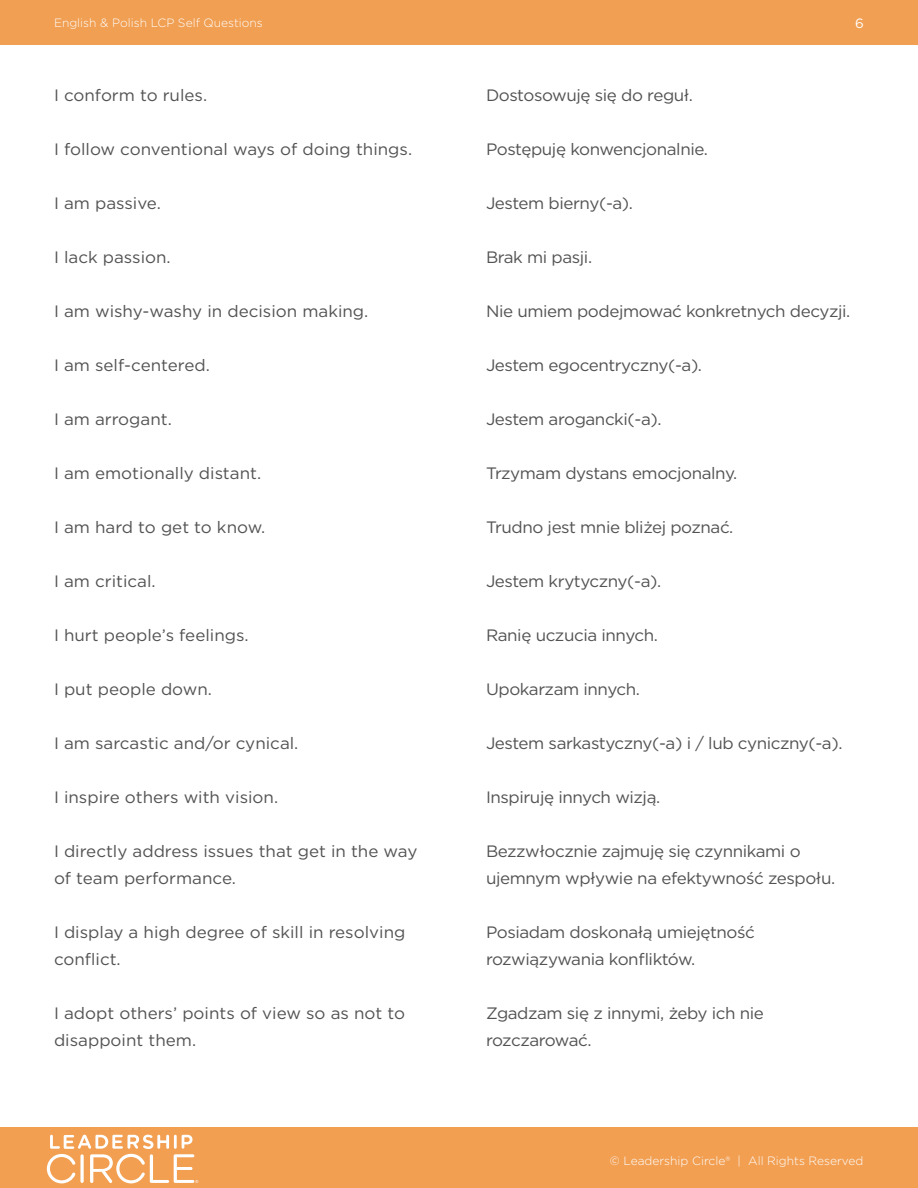
<style>
.page{position:relative;width:918px;height:1188px;background:#fff}
.page>*{position:absolute;margin:0;border:0;box-sizing:border-box;transform-origin:0 0}
.paragraph_body{font:16.5px/27px "Gotham";letter-spacing:-.025em;color:#535353}
.paragraph_body-2{font:16.5px/27px "Gotham";color:#535353}
.t1{font:13.5px "Gotham";color:#fff}
.t2{font:300 12px "Gotham";color:#feffff}
</style>
<div class="page">
<div style="left:0;top:1128px;width:918px;height:60px;background:#f29f52"></div>
<div style="left:0;top:0;width:918px;height:44px;background:#f19f52"></div>
<svg style="left:47px;top:1135px;width:151px;height:48px"></svg>
<p class="t2" style="left:54px;top:15px;width:210px">English &amp; Polish LCP Self Questions</p>
<p class="t1" style="left:855px;top:15px;width:10px">6</p>
<p class="paragraph_body-2" style="left:54px;top:81px;width:155px">I conform to rules.</p>
<p class="paragraph_body-2" style="left:54px;top:135px;width:360px">I follow conventional ways of doing things.</p>
<p class="paragraph_body-2" style="left:54px;top:189px;width:108px">I am passive.</p>
<p class="paragraph_body-2" style="left:54px;top:243px;width:118px">I lack passion.</p>
<p class="paragraph_body-2" style="left:54px;top:297px;width:316px">I am wishy-washy in decision making.</p>
<p class="paragraph_body-2" style="left:54px;top:351px;width:157px">I am self-centered.</p>
<p class="paragraph_body-2" style="left:54px;top:405px;width:119px">I am arrogant.</p>
<p class="paragraph_body-2" style="left:54px;top:459px;width:209px">I am emotionally distant.</p>
<p class="paragraph_body-2" style="left:54px;top:513px;width:213px">I am hard to get to know.</p>
<p class="paragraph_body-2" style="left:54px;top:567px;width:103px">I am critical.</p>
<p class="paragraph_body-2" style="left:54px;top:621px;width:196px">I hurt people’s feelings.</p>
<p class="paragraph_body-2" style="left:54px;top:675px;width:160px">I put people down.</p>
<p class="paragraph_body-2" style="left:54px;top:729px;width:246px">I am sarcastic and/or cynical.</p>
<p class="paragraph_body-2" style="left:54px;top:783px;width:226px">I inspire others with vision.</p>
<p class="paragraph_body-2" style="left:54px;top:837px;width:365px">I directly address issues that get in the way of team performance.</p>
<p class="paragraph_body-2" style="left:54px;top:918px;width:353px">I display a high degree of skill in resolving conflict.</p>
<p class="paragraph_body-2" style="left:54px;top:999px;width:353px">I adopt others’ points of view so as not to disappoint them.</p>
<p class="paragraph_body" style="left:486px;top:81px;width:209px">Dostosowuję się do reguł.</p>
<p class="paragraph_body" style="left:486px;top:135px;width:224px">Postępuję konwencjonalnie.</p>
<p class="paragraph_body" style="left:486px;top:189px;width:149px">Jestem bierny(-a).</p>
<p class="paragraph_body" style="left:486px;top:243px;width:108px">Brak mi pasji.</p>
<p class="paragraph_body" style="left:486px;top:297px;width:366px">Nie umiem podejmować konkretnych decyzji.</p>
<p class="paragraph_body" style="left:486px;top:351px;width:218px">Jestem egocentryczny(-a).</p>
<p class="paragraph_body" style="left:486px;top:405px;width:177px">Jestem arogancki(-a).</p>
<p class="paragraph_body" style="left:486px;top:459px;width:253px">Trzymam dystans emocjonalny.</p>
<p class="paragraph_body" style="left:486px;top:513px;width:249px">Trudno jest mnie bliżej poznać.</p>
<p class="paragraph_body" style="left:486px;top:567px;width:177px">Jestem krytyczny(-a).</p>
<p class="paragraph_body" style="left:486px;top:621px;width:173px">Ranię uczucia innych.</p>
<p class="paragraph_body" style="left:486px;top:675px;width:155px">Upokarzam innych.</p>
<p class="paragraph_body" style="left:486px;top:729px;width:358px">Jestem sarkastyczny(-a) i / lub cyniczny(-a).</p>
<p class="paragraph_body" style="left:486px;top:783px;width:176px">Inspiruję innych wizją.</p>
<p class="paragraph_body" style="left:486px;top:837px;width:351px">Bezzwłocznie zajmuję się czynnikami o ujemnym wpływie na efektywność zespołu.</p>
<p class="paragraph_body" style="left:486px;top:918px;width:270px">Posiadam doskonałą umiejętność rozwiązywania konfliktów.</p>
<p class="paragraph_body" style="left:486px;top:999px;width:280px">Zgadzam się z innymi, żeby ich nie rozczarować.</p>
<p class="t2" style="left:610px;top:1153px;width:255px">© Leadership Circle® | All Rights Reserved</p>
</div>
